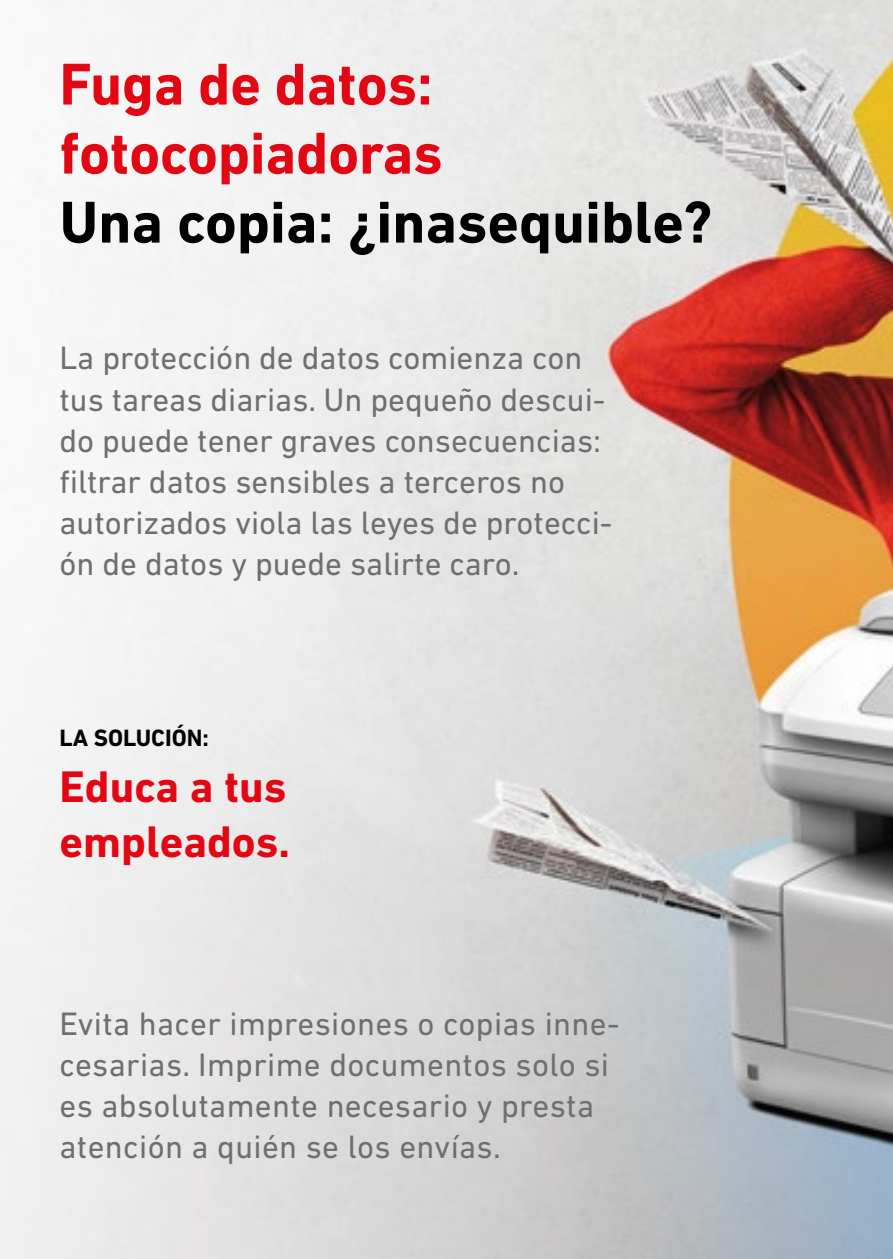
<style>
.page{position:relative;width:893px;height:1259px;background:#fff}
.page>*{position:absolute;margin:0;border:0;box-sizing:border-box;transform-origin:0 0}
.t1{font:700 60px/69px "DIN Next LT Pro";color:#e30613}
.t2{font:700 60px "DIN Next LT Pro";color:#000}
.t3{font:700 45px/55.5px "DIN Next LT Pro";color:#e30613}
.t4{font:33px/41.1px "DIN Next LT Pro";color:#706f6f}
.t5{font:700 24px "DIN Next LT Pro";color:#000}
</style>
<div class="page">
<img style="left:0;top:0;width:893px;height:1259px">
<h1 class="t1" style="left:60px;top:49px;width:385px">Fuga de datos: fotocopiadoras</h1>
<h1 class="t2" style="left:60px;top:187px;width:654px">Una copia: ¿inasequible?</h1>
<p class="t4" style="left:60px;top:337px;width:554px">La protección de datos comienza con tus tareas diarias. Un pequeño descui&shy;do puede tener graves consecuencias: filtrar datos sensibles a terceros no autorizados viola las leyes de protecci&shy;ón de datos y puede salirte caro.</p>
<p class="t5" style="left:60px;top:724px;width:151px">LA SOLUCIÓN:</p>
<h2 class="t3" style="left:60px;top:758px;width:232px">Educa a tus empleados.</h2>
<p class="t4" style="left:60px;top:1002px;width:562px">Evita hacer impresiones o copias inne&shy;cesarias. Imprime documentos solo si es absolutamente necesario y presta atención a quién se los envías.</p>
</div>
